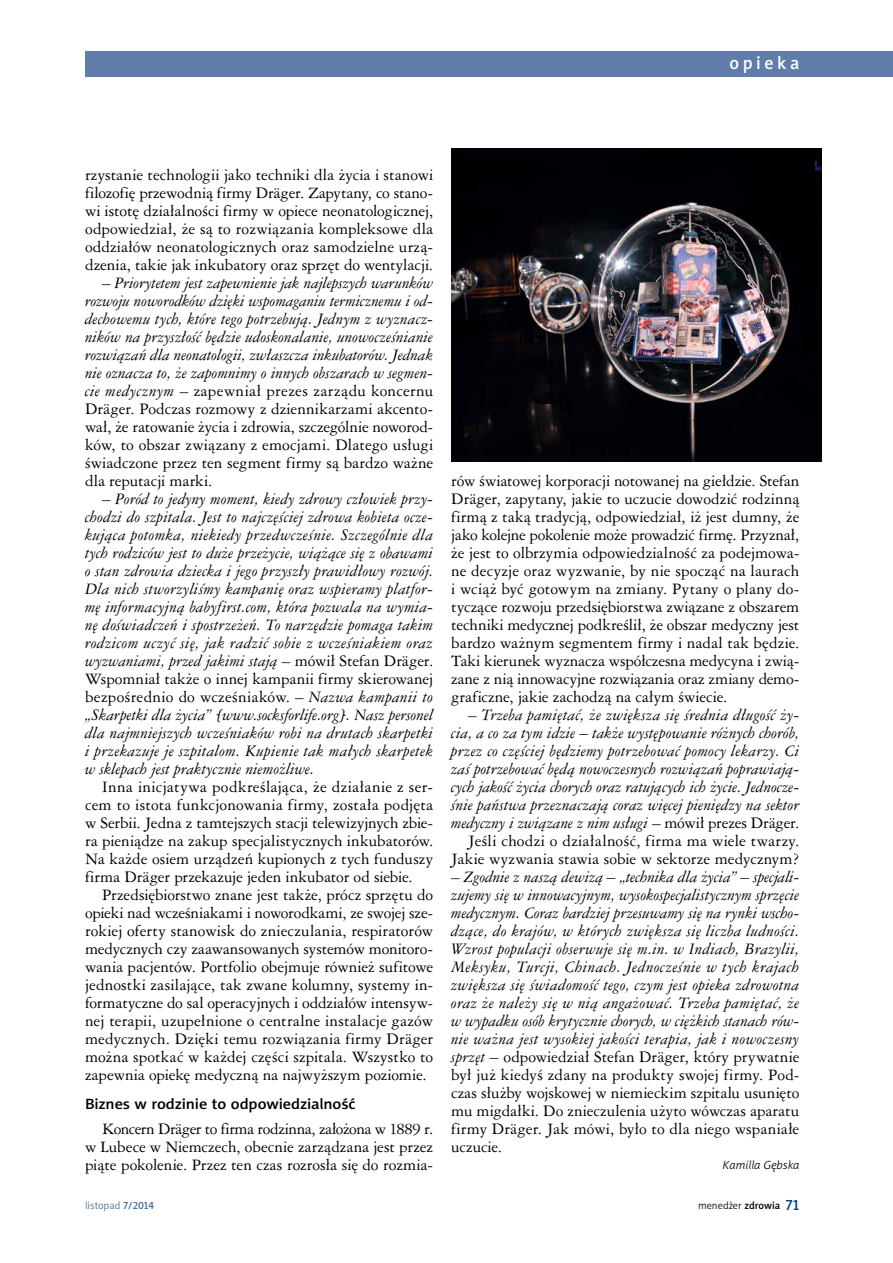
<style>
.page{position:relative;width:893px;height:1263px;background:#fff}
.page>*{position:absolute;margin:0;border:0;box-sizing:border-box;transform-origin:0 0}
.t1{font:18px "Naomi Sans EFN Medium";letter-spacing:.2em;color:#fff}
.t2{font:italic 15px/18px "Ameri Garmnd PL";letter-spacing:.005em;color:#000;text-align:justify}
.t3{font:15px/18px "Ameri Garmnd PL";color:#000;text-align:justify}
.t4{font:15px "Naomi Sans EFN Medium";letter-spacing:-.01em;color:#000;scale:1.1 1}
.t5{font:italic 12px "Naomi Sans EFN Light";color:#000}
.t6{font:10.5px "Naomi Sans EFN Light";color:#000}
.t7{font:10.5px "Naomi Sans EFN Light";color:#456b9c}
.s1{font-style:normal}
.s2{font-family:"Naomi Sans EFN Medium"}
.s3{font-family:"Naomi Sans EFN Medium";font-size:15px;color:#004177}
</style>
<div class="page">
<div style="left:85px;top:51px;width:808px;height:26px;background:#607caa"></div>
<img style="left:452px;top:149px;width:369px;height:312px">
<p class="t1" style="left:729px;top:52px;width:72px">opieka</p>
<p class="t3" style="left:85px;top:165px;width:350px">rzystanie technologii jako techniki dla życia i stanowi filozofię przewodnią firmy Dräger. Zapytany, co stano&shy;wi istotę działalności firmy w opiece neonatologicznej, odpowiedział, że są to rozwiązania kompleksowe dla oddziałów neonatologicznych oraz samodzielne urzą&shy;dzenia, takie jak inkubatory oraz sprzęt do wentylacji.</p>
<p class="t2" style="left:85px;top:273px;width:350px;text-indent:17px"><span class="s1">–</span> Priorytetem jest zapewnienie jak najlepszych warunków rozwoju noworodków dzięki wspomaganiu termicznemu i od&shy;dechowemu tych, które tego potrzebują. Jednym z wyznacz&shy;ników na przyszłość będzie udoskonalanie, unowocześnianie rozwiązań dla neonatologii, zwłaszcza inkubatorów. Jednak nie oznacza to, że zapomnimy o innych obszarach w segmen&shy;cie medycznym <span class="s1">– zapewniał prezes zarządu koncernu Dräger. Podczas rozmowy z dziennikarzami akcento&shy;wał, że ratowanie życia i zdrowia, szczególnie noworod&shy;ków, to obszar związany z emocjami. Dlatego usługi świadczone przez ten segment firmy są bardzo ważne dla reputacji marki.</span></p>
<p class="t2" style="left:85px;top:489px;width:350px;text-indent:17px"><span class="s1">–</span> Poród to jedyny moment, kiedy zdrowy człowiek przy&shy;chodzi do szpitala. Jest to najczęściej zdrowa kobieta ocze&shy;kująca potomka, niekiedy przedwcześnie. Szczególnie dla tych rodziców jest to duże przeżycie, wiążące się z obawami o stan zdrowia dziecka i jego przyszły prawidłowy rozwój.<br>Dla nich stworzyliśmy kampanię oraz wspieramy platfor&shy;mę informacyjną babyfirst.com, która pozwala na wymia&shy;nę doświadczeń i spostrzeżeń. To narzędzie pomaga takim rodzicom uczyć się, jak radzić sobie z wcześniakiem oraz wyzwaniami, przed jakimi stają <span class="s1">– mówił Stefan Dräger.<br>Wspomniał także o innej kampanii firmy skierowanej bezpośrednio do wcześniaków. –</span> Nazwa kampanii to „Skarpetki dla życia” [www.socksforlife.org]. Nasz personel dla najmniejszych wcześniaków robi na drutach skarpetki i przekazuje je szpitalom. Kupienie tak małych skarpetek w sklepach jest praktycznie niemożliwe.</p>
<p class="t3" style="left:85px;top:777px;width:350px;text-indent:17px">Inna inicjatywa podkreślająca, że działanie z ser&shy;cem to istota funkcjonowania firmy, została podjęta w Serbii. Jedna z tamtejszych stacji telewizyjnych zbie&shy;ra pieniądze na zakup specjalistycznych inkubatorów.<br>Na każde osiem urządzeń kupionych z tych funduszy firma Dräger przekazuje jeden inkubator od siebie.</p>
<p class="t3" style="left:85px;top:885px;width:350px;text-indent:17px">Przedsiębiorstwo znane jest także, prócz sprzętu do opieki nad wcześniakami i noworodkami, ze swojej sze&shy;rokiej oferty stanowisk do znieczulania, respiratorów medycznych czy zaawansowanych systemów monitoro&shy;wania pacjentów. Portfolio obejmuje również sufitowe jednostki zasilające, tak zwane kolumny, systemy in&shy;formatyczne do sal operacyjnych i oddziałów intensyw&shy;nej terapii, uzupełnione o centralne instalacje gazów medycznych. Dzięki temu rozwiązania firmy Dräger można spotkać w każdej części szpitala. Wszystko to zapewnia opiekę medyczną na najwyższym poziomie.</p>
<p class="t4" style="left:85px;top:1095px;width:248px">Biznes w rodzinie to odpowiedzialność</p>
<p class="t3" style="left:85px;top:1119px;width:350px;text-indent:17px">Koncern Dräger to firma rodzinna, założona w 1889 r. w Lubece w Niemczech, obecnie zarządzana jest przez piąte pokolenie. Przez ten czas rozrosła się do rozmia-</p>
<p class="t3" style="left:451px;top:471px;width:350px">rów światowej korporacji notowanej na giełdzie. Stefan Dräger, zapytany, jakie to uczucie dowodzić rodzinną firmą z taką tradycją, odpowiedział, iż jest dumny, że jako kolejne pokolenie może prowadzić firmę. Przyznał, że jest to olbrzymia odpowiedzialność za podejmowa&shy;ne decyzje oraz wyzwanie, by nie spocząć na laurach i wciąż być gotowym na zmiany. Pytany o plany do&shy;tyczące rozwoju przedsiębiorstwa związane z obszarem techniki medycznej podkreślił, że obszar medyczny jest bardzo ważnym segmentem firmy i nadal tak będzie.<br>Taki kierunek wyznacza współczesna medycyna i zwią&shy;zane z nią innowacyjne rozwiązania oraz zmiany demo&shy;graficzne, jakie zachodzą na całym świecie.</p>
<p class="t2" style="left:451px;top:705px;width:350px;text-align:right"><span class="s1">–</span> Trzeba pamiętać, że zwiększa się średnia długość ży&shy;cia, a co za tym idzie – także występowanie różnych chorób, przez co częściej będziemy potrzebować pomocy lekarzy. Ci zaś potrzebować będą nowoczesnych rozwiązań poprawiają&shy;cych jakość życia chorych oraz ratujących ich życie. Jednocze&shy;śnie państwa przeznaczają coraz więcej pieniędzy na sektor medyczny i związane z nim usługi <span class="s1">– mówił prezes Dräger.<br>Jeśli chodzi o działalność, firma ma wiele twarzy.<br>Jakie wyzwania stawia sobie w sektorze medycznym?</span></p>
<p class="t2" style="left:451px;top:867px;width:350px"><span class="s1">–</span> Zgodnie z naszą dewizą – „technika dla życia” – specjali&shy;zujemy się w innowacyjnym, wysokospecjalistycznym sprzęcie medycznym. Coraz bardziej przesuwamy się na rynki wscho&shy;dzące, do krajów, w których zwiększa się liczba ludności.<br>Wzrost populacji obserwuje się m.in. w Indiach, Brazylii, Meksyku, Turcji, Chinach. Jednocześnie w tych krajach zwiększa się świadomość tego, czym jest opieka zdrowotna oraz że należy się w nią angażować. Trzeba pamiętać, że w wypadku osób krytycznie chorych, w ciężkich stanach rów&shy;nie ważna jest wysokiej jakości terapia, jak i nowoczesny sprzęt – <span class="s1">odpowiedział Stefan Dräger, który prywatnie był już kiedyś zdany na produkty swojej firmy. Pod&shy;czas służby wojskowej w niemieckim szpitalu usunięto mu migdałki. Do znieczulenia użyto wówczas aparatu firmy Dräger. Jak mówi, było to dla niego wspaniałe uczucie.</span></p>
<p class="t5" style="left:722px;top:1158px;width:78px">Kamilla Gębska</p>
<p class="t7" style="left:85px;top:1199px;width:71px">listopad <span class="s2">7/2014</span></p>
<p class="t6" style="left:698px;top:1199px;width:103px">menedżer <span class="s2">zdrowia</span> <span class="s3">71</span></p>
</div>
